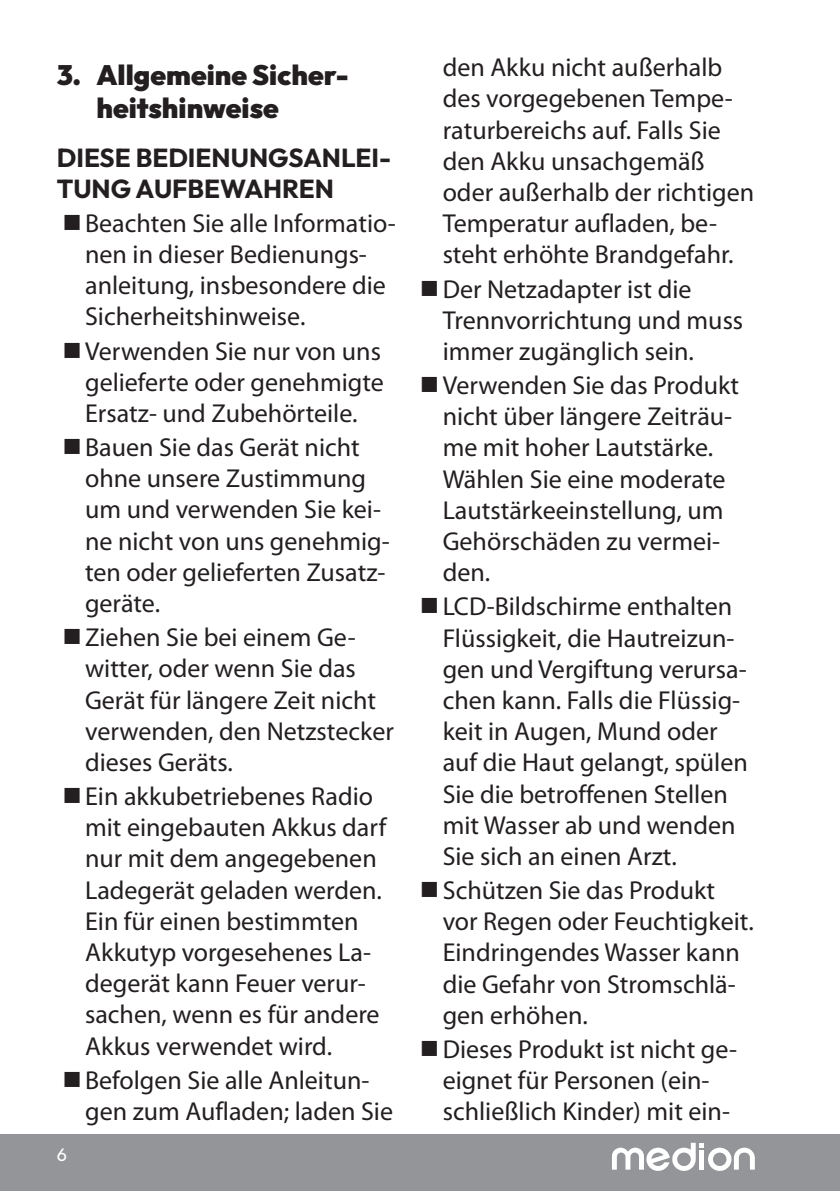
<style>
.page{position:relative;width:840px;height:1191px;background:#fff}
.page>*{position:absolute;margin:0;border:0;box-sizing:border-box;transform-origin:0 0}
.t1{font:900 28px/33.6px "Outfit";color:#231f20}
.t2{font:26px/31.2px "Myriad Pro";color:#231f20}
.t3{font:700 26px/31.2px "Outfit";color:#231f20}
.t4{font:18px "Outfit";color:#fff}
</style>
<div class="page">
<div style="left:0;top:1134px;width:839px;height:57px;background:#939598"></div>
<svg style="left:612px;top:1142px;width:142px;height:29px"></svg>
<p class="t1" style="left:96px;top:58px;width:254px;text-indent:-40px">3. Allgemeine Sicher&shy;heitshinweise</p>
<p class="t3" style="left:57px;top:141px;width:336px">DIESE BEDIENUNGSANLEI-<br>TUNG AUFBEWAHREN</p>
<p class="t2" style="left:85px;top:209px;width:312px;text-indent:-23px">■Beachten Sie alle Informatio&shy;nen in dieser Bedienungs&shy;anleitung, insbesondere die<br>Sicherheitshinweise.</p>
<p class="t2" style="left:85px;top:337px;width:300px;text-align:justify;text-indent:-23px">■Verwenden Sie nur von uns gelieferte oder genehmigte Ersatz- und Zubehörteile.</p>
<p class="t2" style="left:85px;top:434px;width:306px;text-indent:-23px">■Bauen Sie das Gerät nicht ohne unsere Zustimmung um und verwenden Sie kei&shy;ne nicht von uns genehmig&shy;ten oder gelieferten Zusatz&shy;geräte.</p>
<p class="t2" style="left:85px;top:624px;width:310px;text-indent:-23px">■Ziehen Sie bei einem Ge&shy;witter, oder wenn Sie das<br>Gerät für längere Zeit nicht verwenden, den Netzstecker dieses Geräts.</p>
<p class="t2" style="left:85px;top:782px;width:302px;text-indent:-23px">■Ein akkubetriebenes Radio mit eingebauten Akkus darf nur mit dem angegebenen<br>Ladegerät geladen werden.<br>Ein für einen bestimmten<br>Akkutyp vorgesehenes La&shy;degerät kann Feuer verur&shy;sachen, wenn es für andere<br>Akkus verwendet wird.</p>
<p class="t2" style="left:85px;top:1066px;width:309px;text-indent:-23px">■Befolgen Sie alle Anleitun&shy;gen zum Aufladen; laden Sie</p>
<p class="t4" style="left:57px;top:1143px;width:12px">6</p>
<p class="t2" style="left:442px;top:54px;width:313px">den Akku nicht außerhalb des vorgegebenen Tempe&shy;raturbereichs auf. Falls Sie den Akku unsachgemäß oder außerhalb der richtigen<br>Temperatur aufladen, be&shy;steht erhöhte Brandgefahr.</p>
<p class="t2" style="left:442px;top:275px;width:302px;text-indent:-23px">■Der Netzadapter ist die<br>Trennvorrichtung und muss immer zugänglich sein.</p>
<p class="t2" style="left:442px;top:372px;width:297px;text-indent:-23px">■Verwenden Sie das Produkt nicht über längere Zeiträu&shy;me mit hoher Lautstärke.<br>Wählen Sie eine moderate<br>Lautstärkeeinstellung, um<br>Gehörschäden zu vermei&shy;den.</p>
<p class="t2" style="left:442px;top:593px;width:306px;text-indent:-23px">■LCD-Bildschirme enthalten<br>Flüssigkeit, die Hautreizun&shy;gen und Vergiftung verursa&shy;chen kann. Falls die Flüssig&shy;keit in Augen, Mund oder auf die Haut gelangt, spülen<br>Sie die betroffenen Stellen mit Wasser ab und wenden<br>Sie sich an einen Arzt.</p>
<p class="t2" style="left:442px;top:876px;width:312px;text-indent:-23px">■Schützen Sie das Produkt vor Regen oder Feuchtigkeit.<br>Eindringendes Wasser kann die Gefahr von Stromschlä&shy;gen erhöhen.</p>
<p class="t2" style="left:420px;top:1035px;width:318px;text-align:center">■Dieses Produkt ist nicht ge&shy;eignet für Personen (ein&shy;schließlich Kinder) mit ein-</p>
</div>
